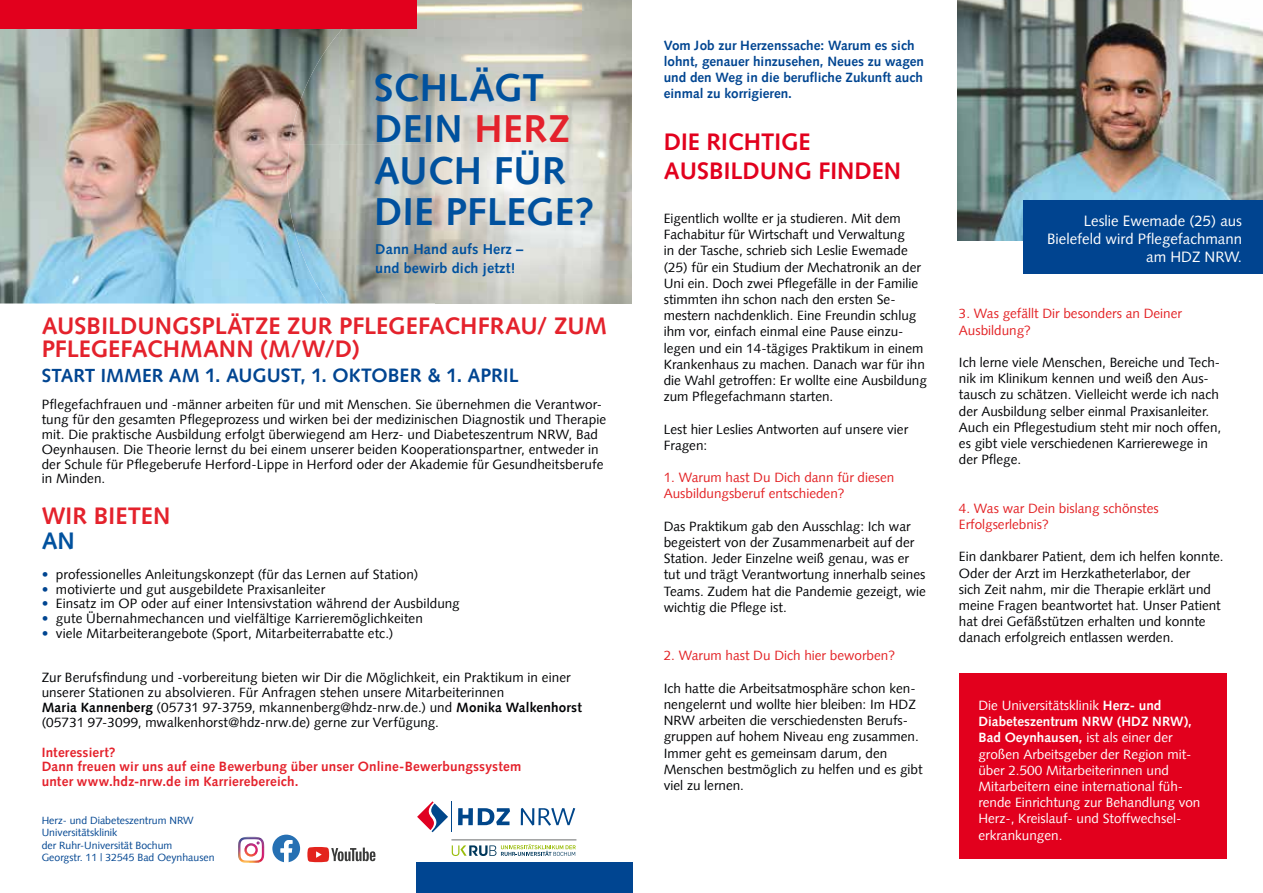
<style>
.page{position:relative;width:1263px;height:893px;background:#fff}
.page>*{position:absolute;margin:0;border:0;box-sizing:border-box;transform-origin:0 0}
.t1{font:700 39px/41.2px "Syntax";letter-spacing:.01em;color:#00519e}
.t2{font:700 24px/23.2px "Syntax";color:#e4222c}
.t3{font:700 24px/28.8px "Syntax";color:#e2001d}
.t4{font:700 24px "Syntax";color:#00519e}
.t5{font:700 19.5px "Syntax";color:#004591}
.t6{font:15px/18px "Syntax LT Std";color:#fff;text-align:right}
.t7{font:700 14.4px/18.9px "Syntax";letter-spacing:.01em;color:#00519e}
.t8{font:13.5px/16.2px "Syntax";color:#000204}
.t9{font:13.5px/16.2px "Syntax";color:#fff}
.t10{font:13.5px/16.2px "Syntax";color:#e32225}
.t11{font:700 13.5px/16.2px "Syntax";color:#004591}
.t12{font:700 13.5px/14.9px "Syntax";letter-spacing:.015em;color:#e4222c}
.t13{font:10.5px/12.6px "Syntax";color:#004591}
.s1{color:#e4222c}
.s2{font-size:19.05px}
.s3{color:#004591}
.s4{font-weight:700}
</style>
<div class="page">
<img style="left:957px;top:0;width:306px;height:240px">
<svg style="left:458px;top:808px;width:52px;height:17px"></svg>
<svg style="left:521px;top:808px;width:54px;height:18px"></svg>
<hr style="left:451px;top:801px;width:1px;height:31px;background:#00468a">
<svg style="left:417px;top:801px;width:31px;height:31px"></svg>
<hr style="left:451px;top:839px;width:125px;height:1px;background:#6c6e6e">
<svg style="left:452px;top:844px;width:124px;height:12px"></svg>
<img style="left:0;top:28px;width:290px;height:275px">
<img style="left:290px;top:0;width:293px;height:144px">
<img style="left:583px;top:0;width:49px;height:303px">
<img style="left:288px;top:144px;width:295px;height:159px">
<div style="left:0;top:0;width:416px;height:28px;background:#e2001d"></div>
<div style="left:416px;top:862px;width:217px;height:31px;background:#004591"></div>
<svg style="left:307px;top:847px;width:68px;height:15px"></svg>
<svg style="left:272px;top:835px;width:28px;height:27px"></svg>
<img style="left:246px;top:836px;width:19px;height:20px">
<img style="left:238px;top:837px;width:26px;height:26px">
<div style="left:959px;top:673px;width:267px;height:185px;background:#e2001d"></div>
<div style="left:1023px;top:201px;width:240px;height:73px;background:#004490"></div>
<h1 class="t1" style="left:374px;top:67px;width:221px">SCHLÄGT<br>DEIN <span class="s1">HERZ<br></span>AUCH FÜR<br>DIE PFLEGE?</h1>
<p class="t7" style="left:375px;top:240px;width:150px">Dann Hand aufs Herz – und bewirb dich jetzt!</p>
<h2 class="t2" style="left:42px;top:314px;width:567px">AUSBILDUNGSPLÄTZE ZUR PFLEGEFACHFRAU/ ZUM<br>PFLEGEFACHMANN (M/W/D)</h2>
<h3 class="t5" style="left:42px;top:364px;width:478px"><span class="s2">START IMMER AM</span> 1. AUGUST, 1. OKTOBER &amp; 1. APRIL</h3>
<p class="t8" style="left:42px;top:397px;width:566px;line-height:14.9px">Pflegefachfrauen und -männer arbeiten für und mit Menschen. Sie übernehmen die Verantwor&shy;tung für den gesamten Pflegeprozess und wirken bei der medizinischen Diagnostik und Therapie mit. Die praktische Ausbildung erfolgt überwiegend am Herz- und Diabeteszentrum NRW, Bad Oeynhausen. Die Theorie lernst du bei einem unserer beiden Kooperationspartner, entweder in der Schule für Pflegeberufe Herford-Lippe in Herford oder der Akademie für Gesundheitsberufe in Minden.</p>
<h2 class="t2" style="left:42px;top:504px;width:130px">WIR BIETEN</h2>
<h2 class="t4" style="left:42px;top:527px;width:35px">AN</h2>
<p class="t8" style="left:42px;top:566px;width:378px"><span class="s3">•</span> professionelles Anleitungskonzept (für das Lernen auf Station)</p>
<p class="t8" style="left:42px;top:581px;width:285px"><span class="s3">•</span> motivierte und gut ausgebildete Praxisanleiter</p>
<p class="t8" style="left:42px;top:596px;width:419px"><span class="s3">•</span> Einsatz im OP oder auf einer Intensivstation während der Ausbildung</p>
<p class="t8" style="left:42px;top:610px;width:383px"><span class="s3">•</span> gute Übernahmechancen und vielfältige Karrieremöglichkeiten</p>
<p class="t8" style="left:42px;top:625px;width:353px"><span class="s3">•</span> viele Mitarbeiterangebote (Sport, Mitarbeiterrabatte etc.)</p>
<p class="t8" style="left:42px;top:670px;width:542px;line-height:14.9px">Zur Berufsfindung und -vorbereitung bieten wir Dir die Möglichkeit, ein Praktikum in einer unserer Stationen zu absolvieren. Für Anfragen stehen unsere Mitarbeiterinnen<br><span class="s4">Maria Kannenberg</span> (05731 97-3759, mkannenberg@hdz-nrw.de.) und <span class="s4">Monika Walkenhorst </span>(05731 97-3099, mwalkenhorst@hdz-nrw.de) gerne zur Verfügung.</p>
<p class="t12" style="left:42px;top:745px;width:481px">Interessiert?<br>Dann freuen wir uns auf eine Bewerbung über unser Online-Bewerbungssystem unter www.hdz-nrw.de im Karrierebereich.</p>
<p class="t13" style="left:42px;top:814px;width:174px">Herz- und Diabeteszentrum NRW<br>Universitätsklinik<br>der Ruhr-Universität Bochum<br>Georgstr. 11 | 32545 Bad Oeynhausen</p>
<p class="t11" style="left:664px;top:37px;width:262px">Vom Job zur Herzenssache: Warum es sich lohnt, genauer hinzusehen, Neues zu wagen und den Weg in die berufliche Zukunft auch einmal zu korrigieren.</p>
<h2 class="t3" style="left:664px;top:127px;width:239px">DIE RICHTIGE<br>AUSBILDUNG FINDEN</h2>
<p class="t8" style="left:664px;top:210px;width:265px">Eigentlich wollte er ja studieren. Mit dem Fachabitur für Wirtschaft und Verwaltung<br>in der Tasche, schrieb sich Leslie Ewemade (25) für ein Studium der Mechatronik an der Uni ein. Doch zwei Pflegefälle in der Familie stimmten ihn schon nach den ersten Se&shy;mestern nachdenklich. Eine Freundin schlug ihm vor, einfach einmal eine Pause einzu&shy;legen und ein 14-tägiges Praktikum in einem Krankenhaus zu machen. Danach war für ihn die Wahl getroffen: Er wollte eine Ausbildung zum Pflegefachmann starten.</p>
<p class="t8" style="left:664px;top:421px;width:246px">Lest hier Leslies Antworten auf unsere vier<br>Fragen:</p>
<p class="t10" style="left:664px;top:469px;width:232px">1. Warum hast Du Dich dann für diesen<br>Ausbildungsberuf entschieden?</p>
<p class="t8" style="left:664px;top:518px;width:264px">Das Praktikum gab den Ausschlag: Ich war begeistert von der Zusammenarbeit auf der Station. Jeder Einzelne weiß genau, was er tut und trägt Verantwortung innerhalb seines Teams. Zudem hat die Pandemie gezeigt, wie wichtig die Pflege ist.</p>
<p class="t10" style="left:664px;top:648px;width:233px">2. Warum hast Du Dich hier beworben?</p>
<p class="t8" style="left:664px;top:680px;width:260px">Ich hatte die Arbeitsatmosphäre schon ken&shy;nengelernt und wollte hier bleiben: Im HDZ NRW arbeiten die verschiedensten Berufs&shy;gruppen auf hohem Niveau eng zusammen.<br>Immer geht es gemeinsam darum, den Menschen bestmöglich zu helfen und es gibt viel zu lernen.</p>
<p class="t9" style="left:1036px;top:211px;width:197px">Leslie Ewemade (25) aus Bielefeld hat 2021 seine Ausbildung zum</p>
<p class="t6" style="left:1047px;top:212px;width:196px">Leslie Ewemade (25) aus<br>Bielefeld wird Pflegefachmann am HDZ NRW.</p>
<p class="t10" style="left:959px;top:306px;width:225px">3. Was gefällt Dir besonders an Deiner<br>Ausbildung?</p>
<p class="t8" style="left:959px;top:354px;width:264px">Ich lerne viele Menschen, Bereiche und Tech&shy;nik im Klinikum kennen und weiß den Aus&shy;tausch zu schätzen. Vielleicht werde ich nach der Ausbildung selber einmal Praxisanleiter.<br>Auch ein Pflegestudium steht mir noch offen, es gibt viele verschiedenen Karrierewege in der Pflege.</p>
<p class="t10" style="left:959px;top:500px;width:201px">4. Was war Dein bislang schönstes<br>Erfolgserlebnis?</p>
<p class="t8" style="left:959px;top:549px;width:266px">Ein dankbarer Patient, dem ich helfen konnte.<br>Oder der Arzt im Herzkatheterlabor, der<br>sich Zeit nahm, mir die Therapie erklärt und meine Fragen beantwortet hat. Unser Patient hat drei Gefäßstützen erhalten und konnte danach erfolgreich entlassen werden.</p>
<p class="t9" style="left:978px;top:697px;width:223px">Die Universitätsklinik <span class="s4">Herz- und Diabeteszentrum NRW (HDZ NRW), Bad Oeynhausen,</span> ist als einer der großen Arbeitsgeber der Region mit&shy;über 2.500 Mitarbeiterinnen und Mitarbeitern eine international füh&shy;rende Einrichtung zur Behandlung von Herz-, Kreislauf- und Stoffwechsel&shy;erkrankungen.</p>
</div>
